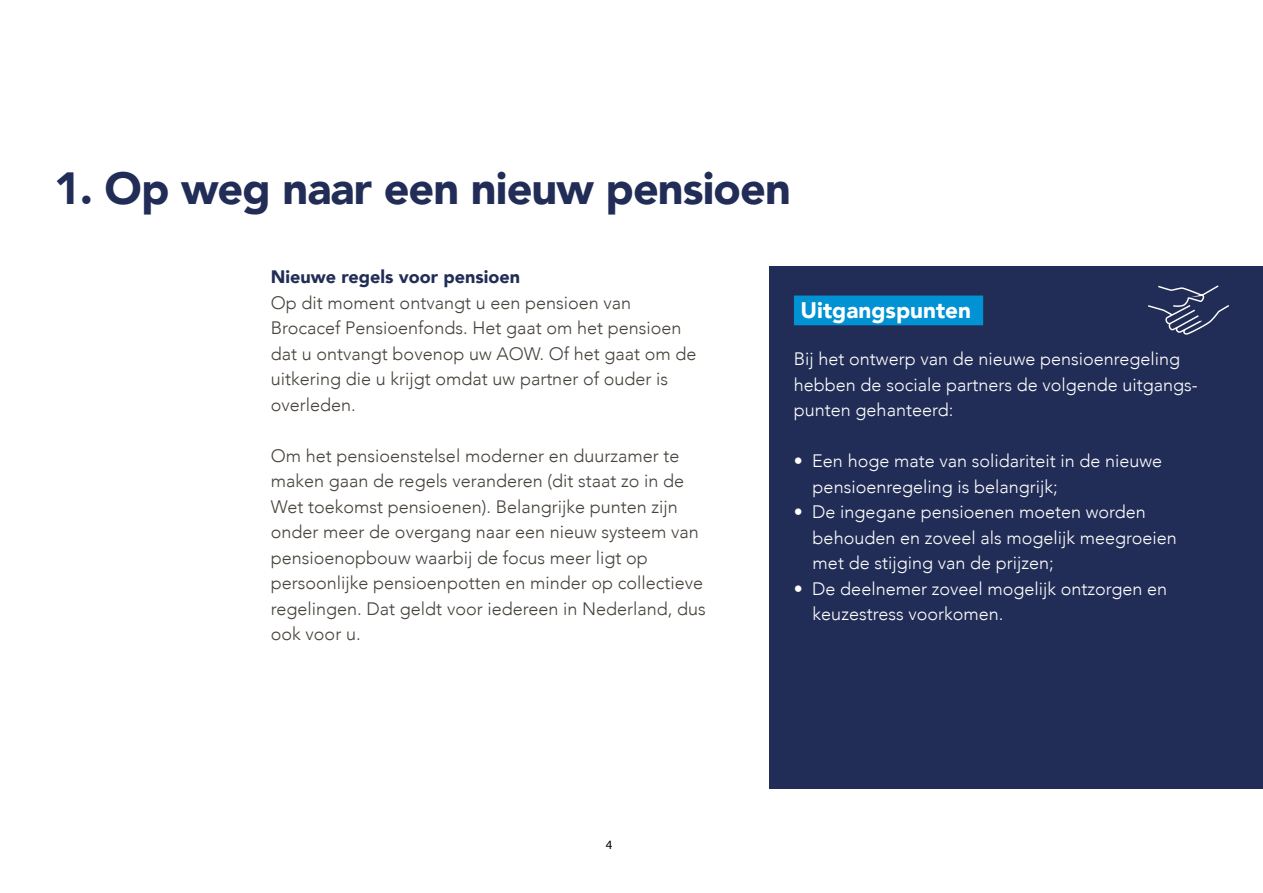
<style>
.page{position:relative;width:1263px;height:893px;background:#fff}
.page>*{position:absolute;margin:0;border:0;box-sizing:border-box;transform-origin:0 0}
.t1{font:900 45px "Avenir";letter-spacing:-.02em;color:#212d56}
.t2{font:900 22.5px "Avenir";color:#fff}
.t3{font:300 18px/25.5px "Avenir";color:#46413a}
.t4{font:300 18px/25.5px "Avenir";color:#fff}
.t5{font:900 18px "Avenir";color:#212d56}
.t6{font:12.75px "Myriad Pro";color:#000}
</style>
<div class="page">
<div style="left:770px;top:266px;width:493px;height:523px;background:#212d56"></div>
<div style="left:794px;top:296px;width:189px;height:29px;background:#0092d3"></div>
<svg style="left:1148px;top:285px;width:81px;height:50px"></svg>
<h1 class="t1" style="left:54px;top:150px;width:738px">1. Op weg naar een nieuw pensioen</h1>
<p class="t5" style="left:271px;top:261px;width:251px">Nieuwe regels voor pensioen</p>
<p class="t3" style="left:271px;top:290px;width:427px">Op dit moment ontvangt u een pensioen van Brocacef Pensioenfonds. Het gaat om het pensioen dat u ontvangt bovenop uw AOW. Of het gaat om de uitkering die u krijgt omdat uw partner of ouder is overleden.</p>
<p class="t3" style="left:271px;top:443px;width:436px">Om het pensioenstelsel moderner en duurzamer te maken gaan de regels veranderen (dit staat zo in de Wet toekomst pensioenen). Belangrijke punten zijn onder meer de overgang naar een nieuw systeem van pensioenopbouw waarbij de focus meer ligt op persoonlijke pensioenpotten en minder op collectieve regelingen. Dat geldt voor iedereen in Nederland, dus ook voor u.</p>
<p class="t6" style="left:606px;top:836px;width:8px">4</p>
<p class="t2" style="left:801px;top:291px;width:172px">Uitgangspunten</p>
<p class="t4" style="left:794px;top:346px;width:405px">Bij het ontwerp van de nieuwe pensioenregeling hebben de sociale partners de volgende uitgangs&shy;punten gehanteerd:</p>
<p class="t4" style="left:813px;top:448px;width:351px;text-indent:-19px">• Een hoge mate van solidariteit in de nieuwe pensioenregeling is belangrijk;</p>
<p class="t4" style="left:813px;top:499px;width:366px;text-indent:-19px">• De ingegane pensioenen moeten worden behouden en zoveel als mogelijk meegroeien met de stijging van de prijzen;</p>
<p class="t4" style="left:813px;top:576px;width:356px;text-indent:-19px">• De deelnemer zoveel mogelijk ontzorgen en keuzestress voorkomen.</p>
</div>
